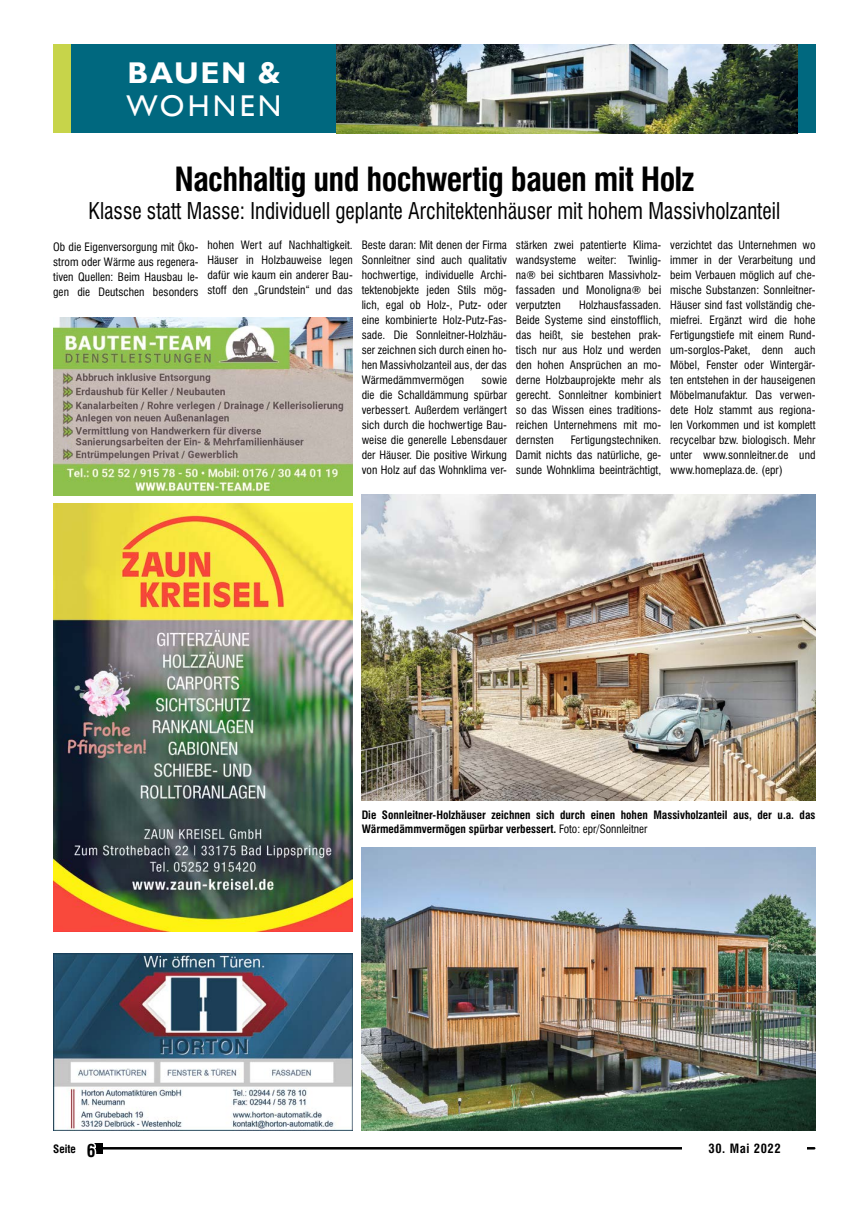
<style>
.page{position:relative;width:851px;height:1205px;background:#fff}
.page>*{position:absolute;margin:0;border:0;box-sizing:border-box;transform-origin:0 0}
.t1{font:700 condensed 32.5px "Swiss 721 BT";letter-spacing:-.02em;color:#000}
.t2{font:700 30px "Gill Sans";letter-spacing:.05em;color:#fff}
.t3{font:30px "Gill Sans";letter-spacing:.11em;color:#fff}
.t4{font:condensed 22.5px "Swiss 721 BT";color:#000;scale:.94 1}
.t5{font:700 condensed 12.5px "Swiss 721 BT";letter-spacing:.05em;color:#000}
.t6{font:condensed 11.25px/15px "Swiss 721 BT";letter-spacing:.005em;color:#000;text-align:justify}
.t7{font:700 condensed 11.25px/13.5px "Swiss 721 BT";color:#000}
.s1{font-weight:400}
.s2{font-size:17.5px;color:#fff}
</style>
<div class="page">
<hr style="left:97px;top:1147px;width:717px;height:2px;background:#000">
<div style="left:92px;top:1143px;width:10px;height:10px;background:#000"></div>
<div style="left:682px;top:1136px;width:124px;height:24px;background:#fff"></div>
<div style="left:53px;top:45px;width:762px;height:88px;background:#00687f"></div>
<div style="left:53px;top:45px;width:18px;height:88px;background:#c7d44a"></div>
<img style="left:337px;top:45px;width:460px;height:88px">
<img style="left:53px;top:503px;width:300px;height:428px">
<img style="left:53px;top:953px;width:300px;height:177px">
<img style="left:53px;top:318px;width:300px;height:177px">
<img style="left:361px;top:495px;width:454px;height:305px">
<img style="left:361px;top:847px;width:454px;height:283px">
<h2 class="t2" style="left:127px;top:55px;width:154px">BAUEN &amp;</h2>
<h2 class="t3" style="left:126px;top:88px;width:156px">WOHNEN</h2>
<h1 class="t1" style="left:174px;top:160px;width:521px">Nachhaltig und hochwertig bauen mit Holz</h1>
<h3 class="t4" style="left:88px;top:197px;width:737px">Klasse statt Masse: Individuell geplante Architektenhäuser mit hohem Massivholzanteil</h3>
<p class="t6" style="left:53px;top:239px;width:147px">Ob die Eigenversorgung mit Öko&shy;strom oder Wärme aus regenera&shy;tiven Quellen: Beim Hausbau le&shy;gen die Deutschen besonders</p>
<p class="t6" style="left:207px;top:237px;width:147px">hohen Wert auf Nachhaltigkeit.<br>Häuser in Holzbauweise legen dafür wie kaum ein anderer Bau&shy;stoff den „Grundstein“ und das</p>
<p class="t6" style="left:361px;top:237px;width:147px">Beste daran: Mit denen der Firma Sonnleitner sind auch qualitativ hochwertige, individuelle Archi&shy;tektenobjekte jeden Stils mög&shy;lich, egal ob Holz-, Putz- oder eine kombinierte Holz-Putz-Fas&shy;sade. Die Sonnleitner-Holzhäu&shy;ser zeichnen sich durch einen ho&shy;hen Massivholzanteil aus, der das Wärmedämmvermögen</p>
<p class="t6" style="left:516px;top:237px;width:147px">stärken zwei patentierte Klima&shy;wandsysteme weiter: Twinlig&shy;na® bei sichtbaren Massivholz&shy;fassaden und Monoligna® bei verputzten</p>
<p class="t6" style="left:670px;top:237px;width:147px">verzichtet das Unternehmen wo immer in der Verarbeitung und beim Verbauen möglich auf che&shy;mische Substanzen: Sonnleitner-Häuser sind fast vollständig che&shy;miefrei. Ergänzt wird die hohe Fertigungstiefe mit einem Rund&shy;um-sorglos-Paket, denn auch Möbel, Fenster oder Wintergär&shy;ten entstehen in der hauseigenen Möbelmanufaktur. Das verwen&shy;dete Holz stammt aus regiona&shy;len Vorkommen und ist komplett recycelbar bzw. biologisch. Mehr unter www.sonnleitner.de und www.homeplaza.de. (epr)</p>
<p class="t6" style="left:516px;top:297px;width:147px;text-indent:63px">Holzhausfassaden.<br>Beide Systeme sind einstofflich, das heißt, sie bestehen prak&shy;tisch nur aus Holz und werden den hohen Ansprüchen an mo&shy;derne Holzbauprojekte mehr als gerecht. Sonnleitner kombiniert so das Wissen eines traditions&shy;reichen Unternehmens mit mo&shy;dernsten</p>
<p class="t6" style="left:361px;top:372px;width:147px;text-indent:120px">sowie die die Schalldämmung spürbar verbessert. Außerdem verlängert sich durch die hochwertige Bau&shy;weise die generelle Lebensdauer der Häuser. Die positive Wirkung von Holz auf das Wohnklima ver-</p>
<p class="t6" style="left:516px;top:432px;width:147px;text-indent:55px">Fertigungstechniken.<br>Damit nichts das natürliche, ge&shy;sunde Wohnklima beeinträchtigt,</p>
<p class="t7" style="left:361px;top:808px;width:455px">Die Sonnleitner-Holzhäuser zeichnen sich durch einen hohen Massivholzanteil aus, der u.a. das<br>Wärmedämmvermögen spürbar verbessert. <span class="s1">Foto: epr/Sonnleitner</span></p>
<p class="t7" style="left:53px;top:1142px;width:44px">Seite <span class="s2">6</span></p>
<p class="t5" style="left:708px;top:1141px;width:74px">30. Mai 2022</p>
</div>
